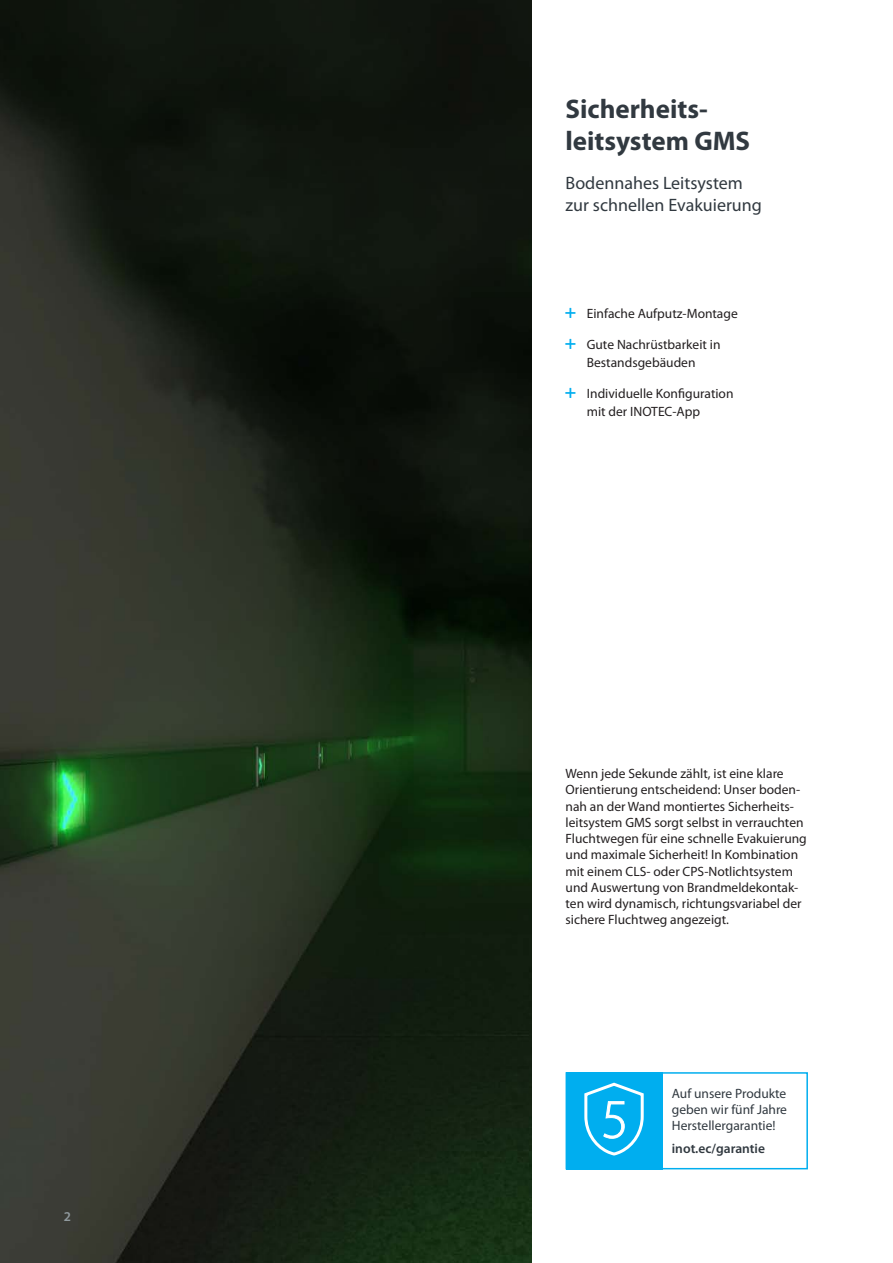
<style>
.page{position:relative;width:893px;height:1263px;background:#fff}
.page>*{position:absolute;margin:0;border:0;box-sizing:border-box;transform-origin:0 0}
.Produktserie{font:700 27px/32.4px "Myriad Pro";color:#313940}
.t1{font:18px/21.6px "Myriad Pro";color:#313940}
.Body{font:13.5px/16.2px "Myriad Pro";color:#231f20}
.Subhead{font:13.5px/16.2px "Myriad Pro";color:#313940;text-align:justify}
.Subhead-2{font:600 13.5px "Myriad Pro";color:#313940}
.t2{font:600 13.5px "Myriad Pro";color:#909a9e}
</style>
<div class="page">
<img style="left:0;top:0;width:531px;height:1263px">
<div style="left:566px;top:1072px;width:96px;height:97px;background:#00aeef"></div>
<div style="left:566px;top:1072px;width:242px;height:97px;border:2px solid #00aeef"></div>
<svg style="left:584px;top:1082px;width:60px;height:74px"></svg>
<p class="t2" style="left:64px;top:1208px;width:9px">2</p>
<p class="Produktserie" style="left:566px;top:92px;width:186px">Sicherheits&shy;leitsystem GMS</p>
<p class="t1" style="left:566px;top:172px;width:198px">Bodennahes Leitsystem zur schnellen Evakuierung</p>
<p class="Body" style="left:587px;top:305px;width:152px">Einfache Aufputz-Montage</p>
<p class="Body" style="left:587px;top:335px;width:135px;line-height:18px">Gute Nachrüstbarkeit in<br>Bestandsgebäuden</p>
<p class="Body" style="left:587px;top:384px;width:148px;line-height:18px">Individuelle Konfiguration mit der INOTEC-App</p>
<p class="Body" style="left:566px;top:765px;width:243px">Wenn jede Sekunde zählt, ist eine klare Orientierung entscheidend: Unser boden&shy;nah an der Wand montiertes Sicherheits&shy;leitsystem GMS sorgt selbst in verrauchten Fluchtwegen für eine schnelle Evakuierung und maximale Sicherheit! In Kombination mit einem CLS- oder CPS-Notlichtsystem und Auswertung von Brandmeldekontak&shy;ten wird dynamisch, richtungsvariabel der sichere Fluchtweg angezeigt.</p>
<p class="Subhead" style="left:672px;top:1085px;width:117px">Auf unsere Produkte geben wir fünf Jahre Herstellergarantie!</p>
<p class="Subhead-2" style="left:672px;top:1139px;width:95px">inot.ec/garantie</p>
</div>
